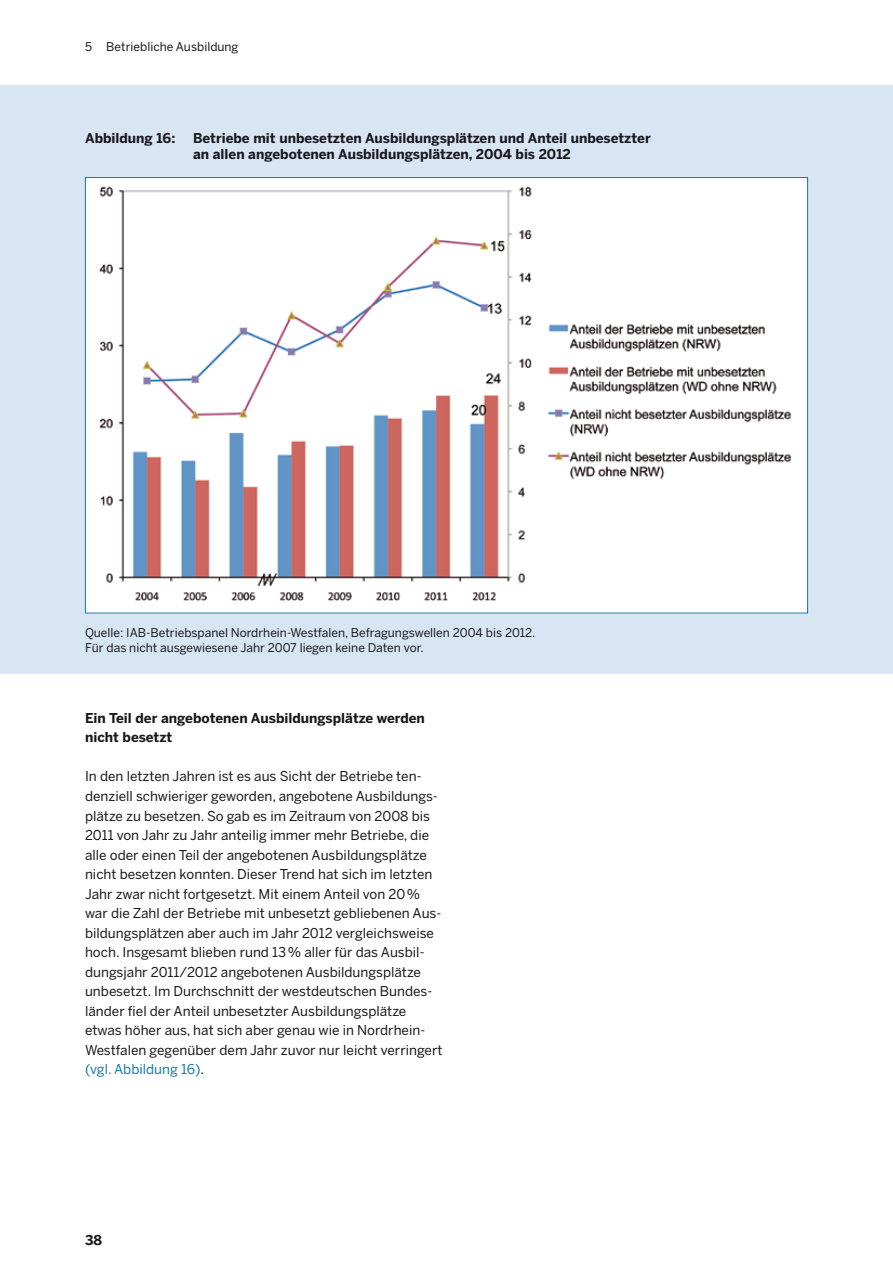
<style>
.page{position:relative;width:893px;height:1263px;background:#fff}
.page>*{position:absolute;margin:0;border:0;box-sizing:border-box;transform-origin:0 0}
.Fließ_Abst{font:13.5px/19.5px "Benton Sans";color:#1a171c}
.BU_Abbildung{font:700 13.5px/16.5px "Benton Sans";color:#1a171c}
.H4--Über{font:700 13.5px/19.5px "Benton Sans";color:#1a171c}
.BU_Quelle{font:12px/15.6px "Benton Sans";color:#1a171c}
.s1{color:#0f7baf}
</style>
<div class="page">
<div style="left:0;top:85px;width:893px;height:588px;background:#d8e6f4"></div>
<img style="left:89px;top:179px;width:717px;height:432px">
<p class="BU_Quelle" style="left:85px;top:38px;width:155px">5 Betriebliche Ausbildung</p>
<p class="BU_Abbildung" style="left:85px;top:130px;width:92px">Abbildung 16:</p>
<p class="BU_Abbildung" style="left:193px;top:130px;width:459px">Betriebe mit unbesetzten Ausbildungsplätzen und Anteil unbesetzter an allen angebotenen Ausbildungsplätzen, 2004 bis 2012</p>
<p class="BU_Quelle" style="left:85px;top:624px;width:452px">Quelle: IAB-Betriebspanel Nordrhein-Westfalen, Befragungswellen 2004 bis 2012.<br>Für das nicht ausgewiesene Jahr 2007 liegen keine Daten vor.</p>
<p class="H4--Über" style="left:85px;top:708px;width:341px">Ein Teil der angebotenen Ausbildungsplätze werden nicht besetzt</p>
<p class="Fließ_Abst" style="left:85px;top:767px;width:359px">In den letzten Jahren ist es aus Sicht der Betriebe ten&shy;denziell schwieriger geworden, angebotene Ausbildungs&shy;plätze zu besetzen. So gab es im Zeitraum von 2008 bis 2011 von Jahr zu Jahr anteilig immer mehr Betriebe, die alle oder einen Teil der angebotenen Ausbildungsplätze nicht besetzen konnten. Dieser Trend hat sich im letzten Jahr zwar nicht fortgesetzt. Mit einem Anteil von 20% war die Zahl der Betriebe mit unbesetzt gebliebenen Aus&shy;bildungsplätzen aber auch im Jahr 2012 vergleichsweise hoch. Insgesamt blieben rund 13% aller für das Ausbil&shy;dungsjahr 2011/2012 angebotenen Ausbildungsplätze unbesetzt. Im Durchschnitt der westdeutschen Bundes&shy;länder fiel der Anteil unbesetzter Ausbildungsplätze etwas höher aus, hat sich aber genau wie in Nordrhein-Westfalen gegenüber dem Jahr zuvor nur leicht verringert <span class="s1">(vgl. Abbildung 16)</span>.</p>
<p class="BU_Abbildung" style="left:85px;top:1231px;width:19px">38</p>
</div>
